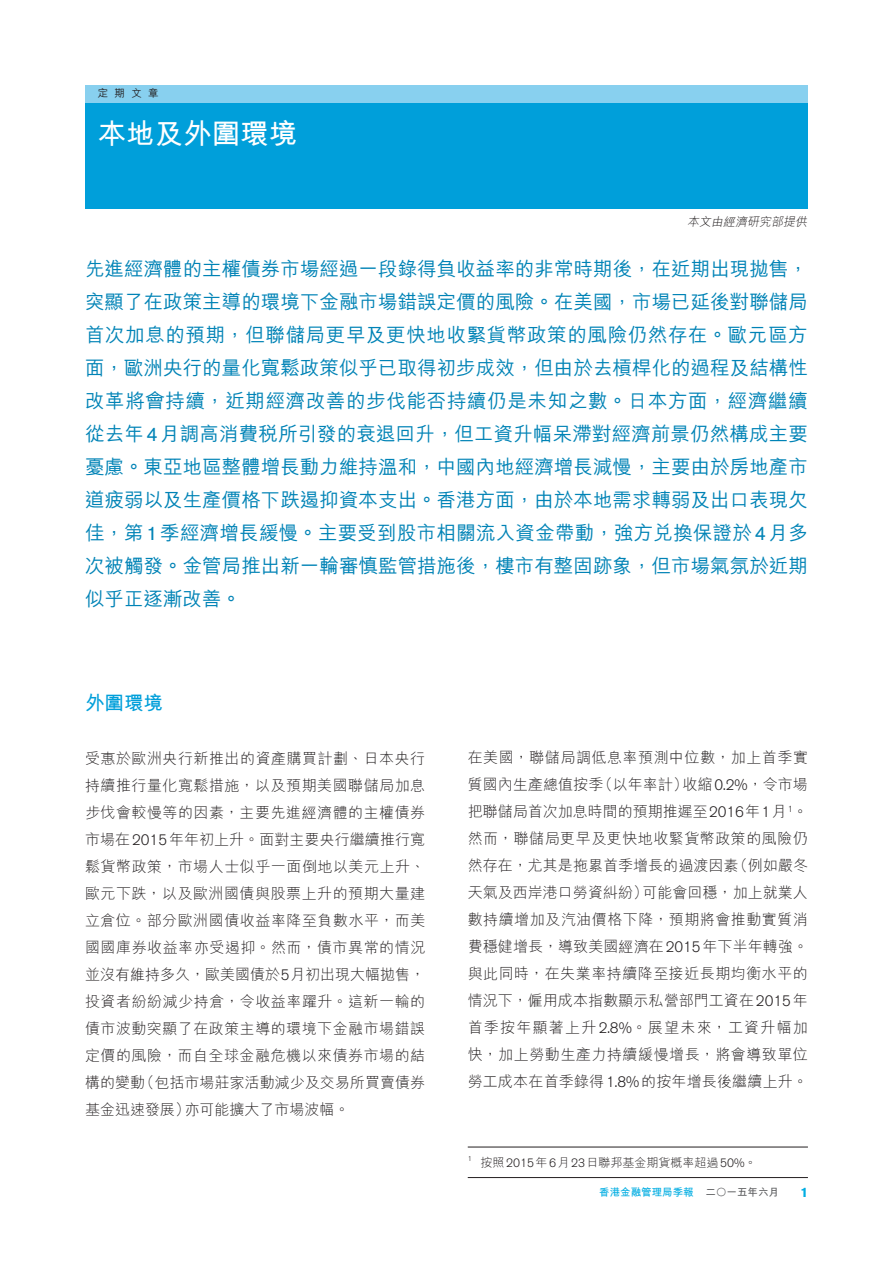
<style>
.page{position:relative;width:893px;height:1263px;background:#fff}
.page>*{position:absolute;margin:0;border:0;box-sizing:border-box;transform-origin:0 0}
.t1{font:700 28.5px "M Hei HK";color:#fff}
.opening{font:500 19.5px/33px "M Hei HK";color:#0083b6;text-align:justify}
.subhead{font:700 19.5px "M Hei HK";color:#009fda}
.bodytext{font:300 15px/27px "M Hei HK";letter-spacing:.01em;color:#231f20;text-align:justify}
.t2{font:700 13.5px "Akzidenz Grotesk BQ";color:#00ade2}
.foot_notes{font:300 12px "M Hei HK";color:#231f20}
.bodytext-2{font:italic 300 12px "M Hei HK";color:#231f20}
.t3{font:700 10.5px "M Hei HK";color:#00ade2}
.t4{font:500 10.5px "M Hei HK";color:#231f20}
.foot_notes-2{font:300 7.05px "Akzidenz Grotesk BQ";color:#231f20}
.s1{font-family:"Akzidenz Grotesk BQ";font-weight:400}
.s2{font-family:"Akzidenz Grotesk BQ"}
.s3{color:#57585a}
</style>
<div class="page">
<div style="left:85px;top:85px;width:723px;height:123px;background:#009fda"></div>
<div style="left:85px;top:85px;width:723px;height:17px;background:#88d0ef"></div>
<hr style="left:468px;top:1147px;width:340px;height:1px;background:#231f20">
<hr style="left:468px;top:1177px;width:340px;height:1px;background:#231f20">
<p class="t4" style="left:98px;top:86px;width:62px">定期文章</p>
<p class="t1" style="left:98px;top:113px;width:201px">本地及外圍環境</p>
<p class="bodytext-2" style="left:687px;top:215px;width:124px">本文由經濟研究部提供</p>
<p class="opening" style="left:85px;top:251px;width:724px">先進經濟體的主權債券市場經過一段錄得負收益率的非常時期後，在近期出現拋售，突顯了在政策主導的環境下金融市場錯誤定價的風險。在美國，市場已延後對聯儲局首次加息的預期，但聯儲局更早及更快地收緊貨幣政策的風險仍然存在。歐元區方面，歐洲央行的量化寬鬆政策似乎已取得初步成效，但由於去槓桿化的過程及結構性改革將會持續，近期經濟改善的步伐能否持續仍是未知之數。日本方面，經濟繼續從去年<span class="s1">4</span>月調高消費稅所引發的衰退回升，但工資升幅呆滯對經濟前景仍然構成主要憂慮。東亞地區整體增長動力維持溫和，中國內地經濟增長減慢，主要由於房地產市道疲弱以及生產價格下跌遏抑資本支出。香港方面，由於本地需求轉弱及出口表現欠佳，第<span class="s1">1</span>季經濟增長緩慢。主要受到股市相關流入資金帶動，強方兌換保證於<span class="s1">4</span>月多次被觸發。金管局推出新一輪審慎監管措施後，樓市有整固跡象，但市場氣氛於近期似乎正逐漸改善。</p>
<p class="subhead" style="left:85px;top:688px;width:79px">外圍環境</p>
<p class="bodytext" style="left:85px;top:745px;width:342px">受惠於歐洲央行新推出的資產購買計劃、日本央行持續推行量化寬鬆措施，以及預期美國聯儲局加息步伐會較慢等的因素，主要先進經濟體的主權債券市場在<span class="s2">2015</span>年年初上升。面對主要央行繼續推行寬鬆貨幣政策，市場人士似乎一面倒地以美元上升、歐元下跌，以及歐洲國債與股票上升的預期大量建立倉位。部分歐洲國債收益率降至負數水平，而美國國庫券收益率亦受遏抑。然而，債市異常的情況並沒有維持多久，歐美國債於<span class="s2">5</span>月初出現大幅拋售，投資者紛紛減少持倉，令收益率躍升。這新一輪的債市波動突顯了在政策主導的環境下金融市場錯誤定價的風險，而自全球金融危機以來債券市場的結構的變動（包括市場莊家活動減少及交易所買賣債券基金迅速發展）亦可能擴大了市場波幅。</p>
<p class="bodytext" style="left:468px;top:744px;width:342px">在美國，聯儲局調低息率預測中位數，加上首季實質國內生產總值按季（以年率計）收縮<span class="s2">0.2%</span>，令市場把聯儲局首次加息時間的預期推遲至<span class="s2">2016</span>年<span class="s2">1</span>月<sup>1</sup>。然而，聯儲局更早及更快地收緊貨幣政策的風險仍然存在，尤其是拖累首季增長的過渡因素（例如嚴冬天氣及西岸港口勞資糾紛）可能會回穩，加上就業人數持續增加及汽油價格下降，預期將會推動實質消費穩健增長，導致美國經濟在<span class="s2">2015</span>年下半年轉強。與此同時，在失業率持續降至接近長期均衡水平的情況下，僱用成本指數顯示私營部門工資在<span class="s2">2015</span>年首季按年顯著上升<span class="s2">2.8%</span>。展望未來，工資升幅加快，加上勞動生產力持續緩慢增長，將會導致單位勞工成本在首季錄得<span class="s2">1.8%</span>的按年增長後繼續上升。</p>
<p class="foot_notes-2" style="left:468px;top:1155px;width:6px">1</p>
<p class="foot_notes" style="left:480px;top:1157px;width:277px">按照<span class="s2">2015</span>年<span class="s2">6</span>月<span class="s2">23</span>日聯邦基金期貨概率超過<span class="s2">50%</span>。</p>
<p class="t3" style="left:599px;top:1184px;width:181px">香港金融管理局季報 <span class="s3">二〇一五年六月</span></p>
<p class="t2" style="left:800px;top:1184px;width:9px">1</p>
</div>
